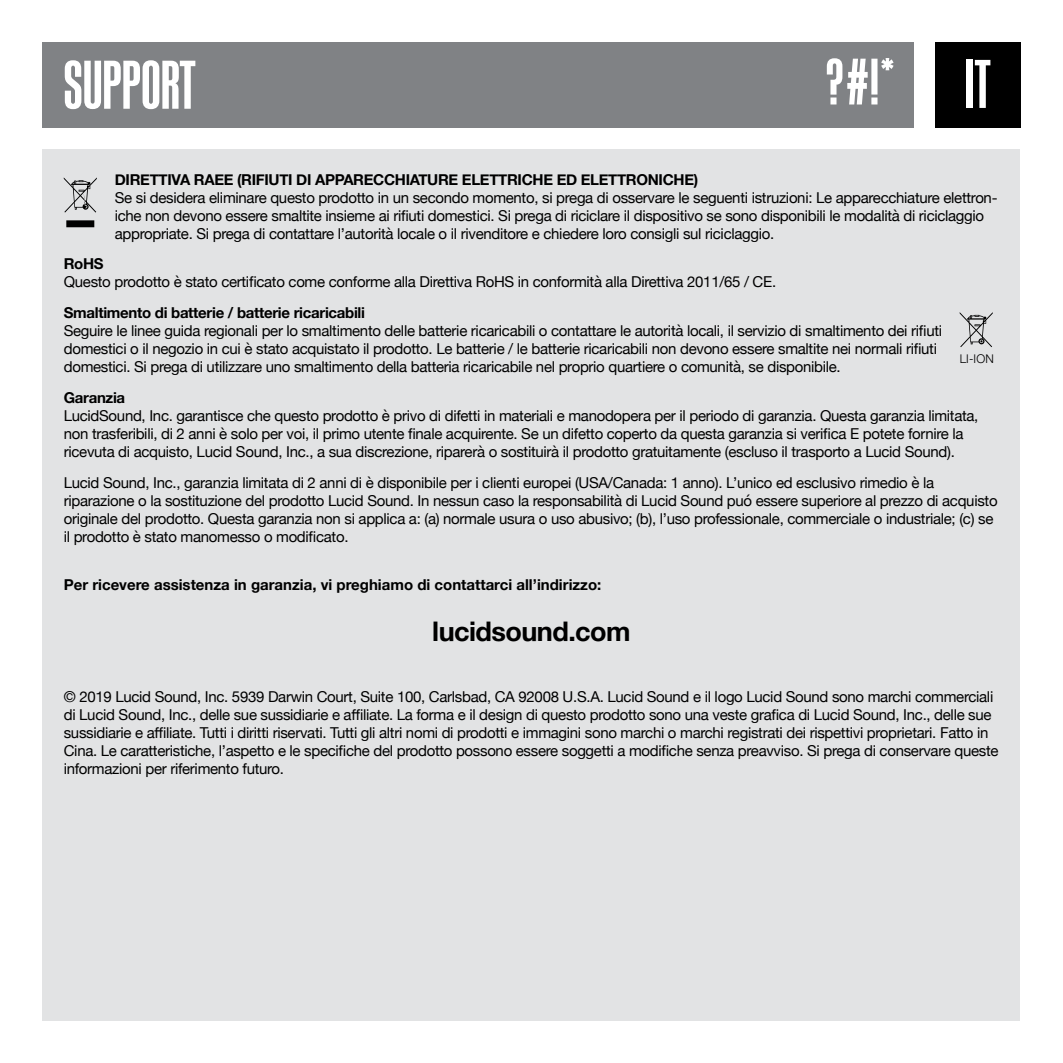
<style>
.page{position:relative;width:1063px;height:1063px;background:#fff}
.page>*{position:absolute;margin:0;border:0;box-sizing:border-box;transform-origin:0 0}
.t1{font:500 66px "Kommissar X Cond";letter-spacing:.015em;color:#fff}
.t2{font:500 63px "Kommissar X Cond";color:#fff}
.t3{font:700 27px "Helvetica Neue";letter-spacing:-.02em;color:#000}
.t4{font:15px/18px "Helvetica Neue";letter-spacing:-.02em;color:#000}
.t5{font:700 15px "Helvetica Neue";letter-spacing:-.02em;color:#000}
.t6{font:700 15px "Helvetica Neue";color:#000}
.t7{font:300 12px "Helvetica Neue";color:#000}
</style>
<div class="page">
<div style="left:43px;top:149px;width:977px;height:871px;background:#e2e3e4"></div>
<div style="left:43px;top:43px;width:871px;height:85px;background:#808285"></div>
<div style="left:935px;top:43px;width:85px;height:85px;background:#000"></div>
<svg style="left:64px;top:177px;width:33px;height:50px"></svg>
<svg style="left:960px;top:312px;width:33px;height:35px"></svg>
<h1 class="t1" style="left:64px;top:42px;width:133px">SUPPORT</h1>
<h2 class="t2" style="left:826px;top:41px;width:69px">?#!*</h2>
<h1 class="t1" style="left:965px;top:41px;width:27px">IT</h1>
<p class="t5" style="left:115px;top:168px;width:585px">DIRETTIVA RAEE (RIFIUTI DI APPARECCHIATURE ELETTRICHE ED ELETTRONICHE)</p>
<p class="t4" style="left:115px;top:189px;width:884px">Se si desidera eliminare questo prodotto in un secondo momento, si prega di osservare le seguenti istruzioni: Le apparecchiature elettron&shy;iche non devono essere smaltite insieme ai rifiuti domestici. Si prega di riciclare il dispositivo se sono disponibili le modalità di riciclaggio appropriate. Si prega di contattare l’autorità locale o il rivenditore e chiedere loro consigli sul riciclaggio.</p>
<p class="t5" style="left:64px;top:252px;width:41px">RoHS</p>
<p class="t4" style="left:64px;top:274px;width:714px">Questo prodotto è stato certificato come conforme alla Direttiva RoHS in conformità alla Direttiva 2011/65 / CE.</p>
<p class="t5" style="left:64px;top:301px;width:303px">Smaltimento di batterie / batterie ricaricabili</p>
<p class="t4" style="left:64px;top:323px;width:880px">Seguire le linee guida regionali per lo smaltimento delle batterie ricaricabili o contattare le autorità locali, il servizio di smaltimento dei rifiuti domestici o il negozio in cui è stato acquistato il prodotto. Le batterie / le batterie ricaricabili non devono essere smaltite nei normali rifiuti domestici. Si prega di utilizzare uno smaltimento della batteria ricaricabile nel proprio quartiere o comunità, se disponibile.</p>
<p class="t5" style="left:64px;top:386px;width:63px">Garanzia</p>
<p class="t4" style="left:64px;top:407px;width:916px">LucidSound, Inc. garantisce che questo prodotto è privo di difetti in materiali e manodopera per il periodo di garanzia. Questa garanzia limitata, non trasferibili, di 2 anni è solo per voi, il primo utente finale acquirente. Se un difetto coperto da questa garanzia si verifica E potete fornire la ricevuta di acquisto, Lucid Sound, Inc., a sua discrezione, riparerà o sostituirà il prodotto gratuitamente (escluso il trasporto a Lucid Sound).</p>
<p class="t4" style="left:64px;top:474px;width:935px">Lucid Sound, Inc., garanzia limitata di 2 anni di è disponibile per i clienti europei (USA/Canada: 1 anno). L’unico ed esclusivo rimedio è la riparazione o la sostituzione del prodotto Lucid Sound. In nessun caso la responsabilità di Lucid Sound puó essere superiore al prezzo di acquisto originale del prodotto. Questa garanzia non si applica a: (a) normale usura o uso abusivo; (b), l’uso professionale, commerciale o industriale; (c) se il prodotto è stato manomesso o modificato.</p>
<p class="t6" style="left:64px;top:573px;width:539px">Per ricevere assistenza in garanzia, vi preghiamo di contattarci all’indirizzo:</p>
<h3 class="t3" style="left:432px;top:610px;width:200px">lucidsound.com</h3>
<p class="t7" style="left:960px;top:349px;width:36px">LI-ION</p>
<p class="t4" style="left:64px;top:689px;width:936px">© 2019 Lucid Sound, Inc. 5939 Darwin Court, Suite 100, Carlsbad, CA 92008 U.S.A. Lucid Sound e il logo Lucid Sound sono marchi commerciali di Lucid Sound, Inc., delle sue sussidiarie e affiliate. La forma e il design di questo prodotto sono una veste grafica di Lucid Sound, Inc., delle sue sussidiarie e affiliate. Tutti i diritti riservati. Tutti gli altri nomi di prodotti e immagini sono marchi o marchi registrati dei rispettivi proprietari. Fatto in Cina. Le caratteristiche, l’aspetto e le specifiche del prodotto possono essere soggetti a modifiche senza preavviso. Si prega di conservare queste informazioni per riferimento futuro.</p>
</div>
